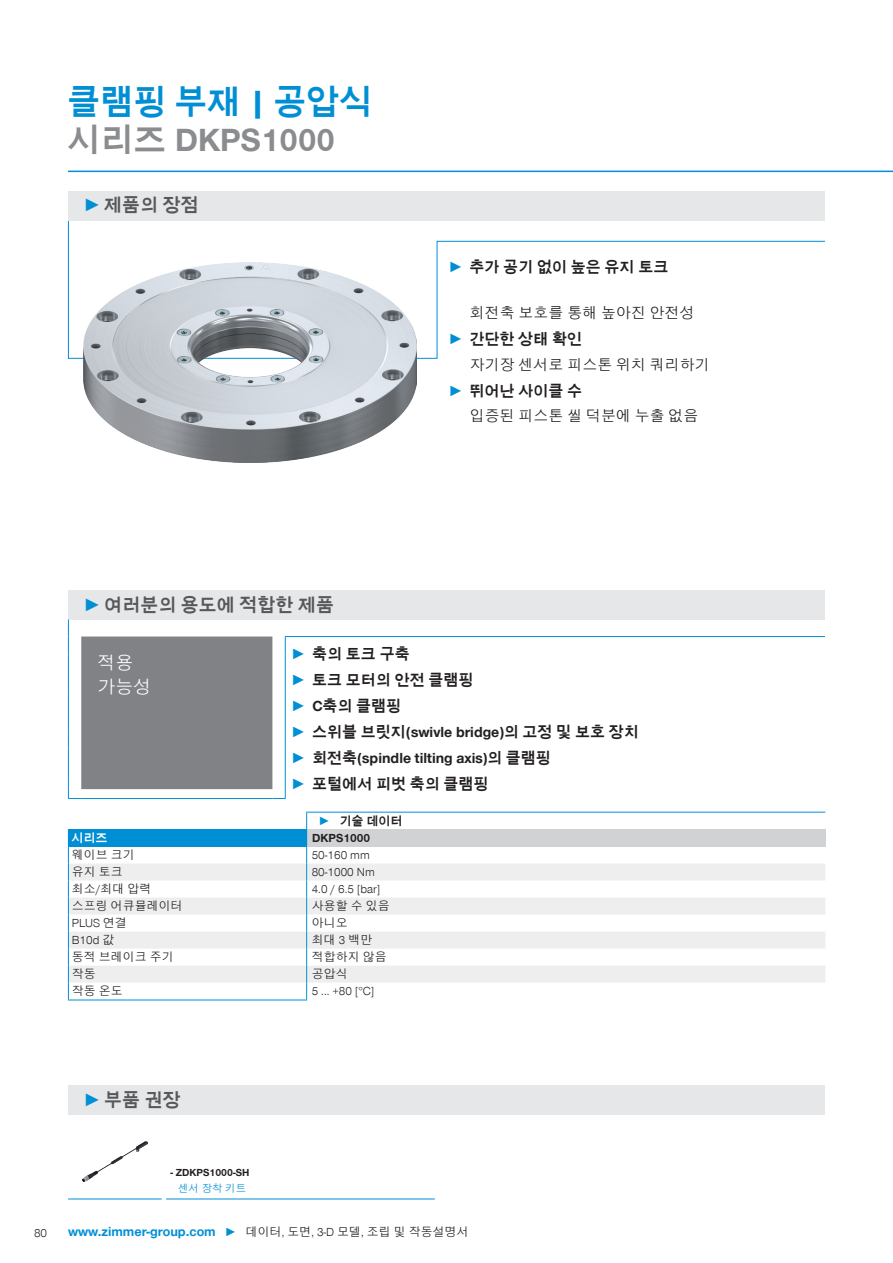
<style>
.page{position:relative;width:893px;height:1263px;background:#fff}
.page>*{position:absolute;margin:0;border:0;box-sizing:border-box;transform-origin:0 0}
.CB_AF_Headline_22_25{font:700 33px/37.5px "Zimmer Group Sans Global";color:#8a8c8f}
.t1{font:700 18px "Zimmer Group Sans Global";color:#57585a}
.CB_AF_Überschrift_Infobox{font:300 18px/24px "Zimmer Group Sans Global";color:#fff}
.t2{font:700 15px "Zimmer Group Sans Global";color:#231f20}
.CB_AF_Prodvort_Body{font:300 15px "Zimmer Group Sans Global";color:#231f20}
.CB_AF_Seitenzahl_links{font:300 12px "Zimmer Group Sans Global";color:#231f20}
.CB_AF_Tabellentext_Bestellnummer{font:700 12px "Zimmer Group Sans Global";color:#231f20}
.CB_AF_Tabellentext_Bestellnummer-2{font:700 12px "Zimmer Group Sans Global";color:#fff}
.CB_AF_Text_7{font:700 10.5px "Zimmer Group Sans Global";color:#231f20}
.CB_AF_Text_7-2{font:300 10.5px "Zimmer Group Sans Global";color:#008fd5}
.s1{color:#008fd5}
.s2{font-family:"Zimmer Group Sans";color:#008fd5}
.s3{font-weight:700;font-size:13.5px;color:#008fd5}
</style>
<div class="page">
<svg style="left:68px;top:221px;width:757px;height:138px"></svg>
<img style="left:83px;top:262px;width:333px;height:200px">
<hr style="left:68px;top:171px;width:825px;height:1px;background:#008fd5">
<div style="left:68px;top:191px;width:757px;height:30px;background:#e6e7e9"></div>
<div style="left:68px;top:590px;width:757px;height:29px;background:#e6e7e9"></div>
<div style="left:68px;top:1085px;width:757px;height:30px;background:#e6e7e9"></div>
<img style="left:82px;top:1141px;width:65px;height:40px">
<hr style="left:68px;top:1198px;width:94px;height:1px;background:#008fd5">
<hr style="left:166px;top:1198px;width:269px;height:1px;background:#008fd5">
<hr style="left:285px;top:636px;width:540px;height:1px;background:#008fd5">
<svg style="left:68px;top:619px;width:218px;height:180px"></svg>
<hr style="left:306px;top:812px;width:519px;height:1px;background:#008fd5">
<div style="left:68px;top:829px;width:239px;height:17px;background:#008fd5"></div>
<div style="left:307px;top:829px;width:518px;height:17px;background:#d1d2d4"></div>
<svg style="left:69px;top:863px;width:756px;height:119px;fill:#eeeeef"></svg>
<hr style="left:68px;top:1000px;width:239px;height:1px;background:#008fd5">
<hr style="left:68px;top:846px;width:239px;height:1px;background:#008fd5">
<svg style="left:68px;top:847px;width:1px;height:153px"></svg>
<svg style="left:306px;top:812px;width:1px;height:188px"></svg>
<p class="CB_AF_Headline_22_25" style="left:68px;top:83px;width:307px"><span class="s1">클램핑 부재 | 공압식 </span>시리즈 DKPS1000</p>
<p class="t1" style="left:83px;top:194px;width:117px"><span class="s2">►</span> 제품의 장점</p>
<p class="t2" style="left:449px;top:259px;width:222px"><span class="s2">►</span> 추가 공기 없이 높은 유지 토크</p>
<p class="CB_AF_Prodvort_Body" style="left:470px;top:304px;width:226px">회전축 보호를 통해 높아진 안전성</p>
<p class="t2" style="left:449px;top:330px;width:135px"><span class="s2">►</span> 간단한 상태 확인</p>
<p class="CB_AF_Prodvort_Body" style="left:470px;top:356px;width:241px">자기장 센서로 피스톤 위치 쿼리하기</p>
<p class="t2" style="left:449px;top:382px;width:135px"><span class="s2">►</span> 뛰어난 사이클 수</p>
<p class="CB_AF_Prodvort_Body" style="left:470px;top:407px;width:230px">입증된 피스톤 씰 덕분에 누출 없음</p>
<p class="t1" style="left:83px;top:594px;width:252px"><span class="s2">►</span> 여러분의 용도에 적합한 제품</p>
<p class="CB_AF_Überschrift_Infobox" style="left:97px;top:651px;width:55px">적용 가능성</p>
<p class="t2" style="left:291px;top:645px;width:120px"><span class="s2">►</span> 축의 토크 구축</p>
<p class="t2" style="left:291px;top:671px;width:184px"><span class="s2">►</span> 토크 모터의 안전 클램핑</p>
<p class="t2" style="left:291px;top:697px;width:112px"><span class="s2">►</span> C축의 클램핑</p>
<p class="t2" style="left:291px;top:723px;width:349px"><span class="s2">►</span> 스위블 브릿지(swivle bridge)의 고정 및 보호 장치</p>
<p class="t2" style="left:291px;top:749px;width:262px"><span class="s2">►</span> 회전축(spindle tilting axis)의 클램핑</p>
<p class="t2" style="left:291px;top:775px;width:199px"><span class="s2">►</span> 포털에서 피벗 축의 클램핑</p>
<p class="CB_AF_Tabellentext_Bestellnummer" style="left:319px;top:813px;width:86px"><span class="s1">►</span> 기술 데이터</p>
<p class="CB_AF_Tabellentext_Bestellnummer-2" style="left:72px;top:830px;width:37px">시리즈</p>
<p class="CB_AF_Tabellentext_Bestellnummer" style="left:312px;top:830px;width:60px">DKPS1000</p>
<p class="CB_AF_Seitenzahl_links" style="left:72px;top:848px;width:64px">웨이브 크기</p>
<p class="CB_AF_Seitenzahl_links" style="left:312px;top:848px;width:59px">50-160 mm</p>
<p class="CB_AF_Seitenzahl_links" style="left:72px;top:865px;width:52px">유지 토크</p>
<p class="CB_AF_Seitenzahl_links" style="left:312px;top:865px;width:65px">80-1000 Nm</p>
<p class="CB_AF_Seitenzahl_links" style="left:72px;top:882px;width:81px">최소/최대 압력</p>
<p class="CB_AF_Seitenzahl_links" style="left:312px;top:882px;width:70px">4.0 / 6.5 [bar]</p>
<p class="CB_AF_Seitenzahl_links" style="left:72px;top:899px;width:112px">스프링 어큐뮬레이터</p>
<p class="CB_AF_Seitenzahl_links" style="left:312px;top:899px;width:79px">사용할 수 있음</p>
<p class="CB_AF_Seitenzahl_links" style="left:72px;top:916px;width:57px">PLUS 연결</p>
<p class="CB_AF_Seitenzahl_links" style="left:312px;top:916px;width:37px">아니오</p>
<p class="CB_AF_Seitenzahl_links" style="left:72px;top:933px;width:44px">B10d 값</p>
<p class="CB_AF_Seitenzahl_links" style="left:312px;top:933px;width:62px">최대 3 백만</p>
<p class="CB_AF_Seitenzahl_links" style="left:72px;top:950px;width:103px">동적 브레이크 주기</p>
<p class="CB_AF_Seitenzahl_links" style="left:312px;top:950px;width:76px">적합하지 않음</p>
<p class="CB_AF_Seitenzahl_links" style="left:72px;top:967px;width:25px">작동</p>
<p class="CB_AF_Seitenzahl_links" style="left:312px;top:967px;width:37px">공압식</p>
<p class="CB_AF_Seitenzahl_links" style="left:72px;top:984px;width:52px">작동 온도</p>
<p class="CB_AF_Seitenzahl_links" style="left:312px;top:984px;width:64px">5 ... +80 [°C]</p>
<p class="t1" style="left:83px;top:1089px;width:99px"><span class="s2">►</span> 부품 권장</p>
<p class="CB_AF_Seitenzahl_links" style="left:34px;top:1226px;width:15px">80</p>
<p class="CB_AF_Text_7" style="left:171px;top:1166px;width:80px">- ZDKPS1000-SH</p>
<p class="CB_AF_Text_7-2" style="left:178px;top:1182px;width:70px">센서 장착 키트</p>
<p class="CB_AF_Seitenzahl_links" style="left:68px;top:1225px;width:402px"><span class="s3">www.zimmer-group.com</span> <span class="s1">►</span> 데이터, 도면, 3-D 모델, 조립 및 작동설명서</p>
</div>
